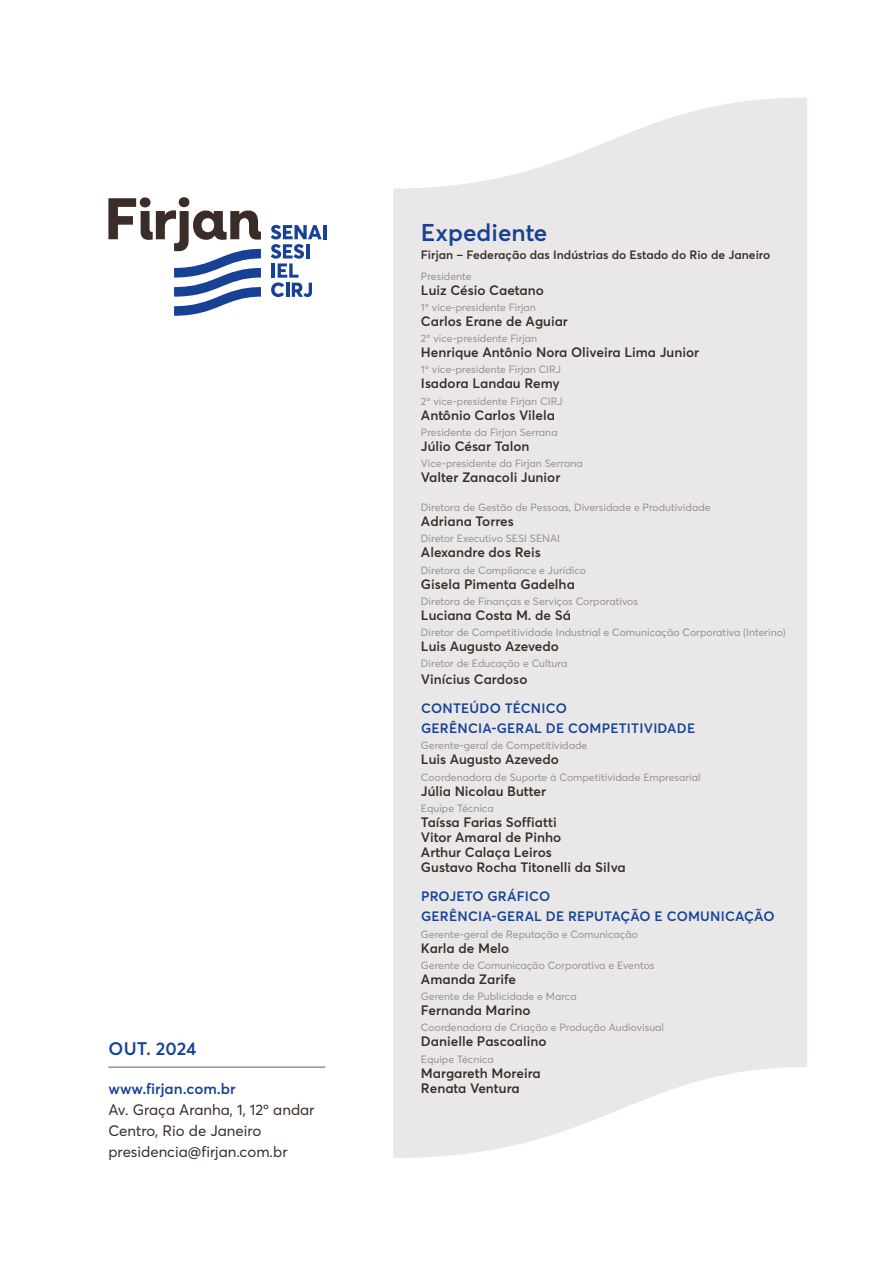
<style>
.page{position:relative;width:893px;height:1263px;background:#fff}
.page>*{position:absolute;margin:0;border:0;box-sizing:border-box;transform-origin:0 0}
.t1{font:600 24px "Averta";color:#164194}
.t2{font:600 18px "Averta";color:#164194}
.t3{font:15px/20.7px "Averta";color:#3a2c26}
.t4{font:600 15px "Averta";color:#164194}
.t5{font:600 13.5px/15px "Averta";color:#3a2c26}
.t6{font:600 13.5px/20.4px "Averta";letter-spacing:.015em;color:#164194}
.t7{font:600 12px "Averta";color:#3a2c26}
.t8{font:10.5px "Averta";color:#97918f}
</style>
<div class="page">
<svg style="left:393px;top:97px;width:414px;height:1061px;background:#eae9e9"></svg>
<hr style="left:323px;top:225px;width:3px;height:14px;background:#164194">
<svg style="left:271px;top:225px;width:51px;height:72px"></svg>
<svg style="left:108px;top:197px;width:153px;height:119px"></svg>
<hr style="left:108px;top:1066px;width:217px;height:2px;background:#97918f">
<h2 class="t2" style="left:109px;top:1036px;width:89px">OUT. 2024</h2>
<h3 class="t4" style="left:108px;top:1078px;width:129px">www.firjan.com.br</h3>
<h3 class="t3" style="left:108px;top:1099px;width:208px">Av. Graça Aranha, 1, 12º andar<br>Centro, Rio de Janeiro presidencia@firjan.com.br</h3>
<h1 class="t1" style="left:421px;top:215px;width:128px">Expediente</h1>
<p class="t7" style="left:421px;top:246px;width:351px">Firjan – Federação das Indústrias do Estado do Rio de Janeiro</p>
<p class="t8" style="left:421px;top:269px;width:52px">Presidente</p>
<p class="t5" style="left:421px;top:282px;width:124px">Luiz Césio Caetano</p>
<p class="t8" style="left:421px;top:300px;width:116px">1º vice-presidente Firjan</p>
<p class="t5" style="left:421px;top:313px;width:148px">Carlos Erane de Aguiar</p>
<p class="t8" style="left:421px;top:331px;width:118px">2º vice-presidente Firjan</p>
<p class="t5" style="left:421px;top:344px;width:280px">Henrique Antônio Nora Oliveira Lima Junior</p>
<p class="t8" style="left:421px;top:362px;width:142px">1º vice-presidente Firjan CIRJ</p>
<p class="t5" style="left:421px;top:375px;width:140px">Isadora Landau Remy</p>
<p class="t8" style="left:421px;top:394px;width:143px">2º vice-presidente Firjan CIRJ</p>
<p class="t5" style="left:421px;top:407px;width:136px">Antônio Carlos Vilela</p>
<p class="t8" style="left:421px;top:425px;width:138px">Presidente da Firjan Serrana</p>
<p class="t5" style="left:421px;top:438px;width:110px">Júlio César Talon</p>
<p class="t8" style="left:421px;top:456px;width:163px">Vice-presidente da Firjan Serrana</p>
<p class="t5" style="left:421px;top:469px;width:141px">Valter Zanacoli Junior</p>
<p class="t8" style="left:421px;top:500px;width:291px">Diretora de Gestão de Pessoas, Diversidade e Produtividade</p>
<p class="t5" style="left:421px;top:513px;width:94px">Adriana Torres</p>
<p class="t8" style="left:421px;top:531px;width:141px">Diretor Executivo SESI SENAI</p>
<p class="t5" style="left:421px;top:545px;width:121px">Alexandre dos Reis</p>
<p class="t8" style="left:421px;top:563px;width:167px">Diretora de Compliance e Jurídico</p>
<p class="t5" style="left:421px;top:576px;width:155px">Gisela Pimenta Gadelha</p>
<p class="t8" style="left:421px;top:594px;width:219px">Diretora de Finanças e Serviços Corporativos</p>
<p class="t5" style="left:421px;top:607px;width:152px">Luciana Costa M. de Sá</p>
<p class="t8" style="left:421px;top:625px;width:366px">Diretor de Competitividade Industrial e Comunicação Corporativa (Interino)</p>
<p class="t5" style="left:421px;top:638px;width:140px">Luis Augusto Azevedo</p>
<p class="t8" style="left:421px;top:656px;width:148px">Diretor de Educação e Cultura</p>
<p class="t5" style="left:421px;top:671px;width:108px">Vinícius Cardoso</p>
<p class="t6" style="left:421px;top:697px;width:276px">CONTEÚDO TÉCNICO<br>GERÊNCIA-GERAL DE COMPETITIVIDADE</p>
<p class="t8" style="left:421px;top:738px;width:168px">Gerente-geral de Competitividade</p>
<p class="t5" style="left:421px;top:751px;width:140px">Luis Augusto Azevedo</p>
<p class="t8" style="left:421px;top:770px;width:281px">Coordenadora de Suporte à Competitividade Empresarial</p>
<p class="t5" style="left:421px;top:783px;width:127px">Júlia Nicolau Butter</p>
<p class="t8" style="left:421px;top:801px;width:74px">Equipe Técnica</p>
<p class="t5" style="left:421px;top:814px;width:206px">Taíssa Farias Soffiatti<br>Vitor Amaral de Pinho<br>Arthur Calaça Leiros<br>Gustavo Rocha Titonelli da Silva</p>
<p class="t6" style="left:421px;top:885px;width:355px">PROJETO GRÁFICO<br>GERÊNCIA-GERAL DE REPUTAÇÃO E COMUNICAÇÃO</p>
<p class="t8" style="left:421px;top:926px;width:218px">Gerente-geral de Reputação e Comunicação</p>
<p class="t5" style="left:421px;top:940px;width:90px">Karla de Melo</p>
<p class="t8" style="left:421px;top:958px;width:235px">Gerente de Comunicação Corporativa e Eventos</p>
<p class="t5" style="left:421px;top:971px;width:97px">Amanda Zarife</p>
<p class="t8" style="left:421px;top:989px;width:157px">Gerente de Publicidade e Marca</p>
<p class="t5" style="left:421px;top:1002px;width:111px">Fernanda Marino</p>
<p class="t8" style="left:421px;top:1020px;width:245px">Coordenadora de Criação e Produção Audiovisual</p>
<p class="t5" style="left:421px;top:1033px;width:127px">Danielle Pascoalino</p>
<p class="t8" style="left:421px;top:1052px;width:74px">Equipe Técnica</p>
<p class="t5" style="left:421px;top:1065px;width:121px">Margareth Moreira<br>Renata Ventura</p>
</div>
